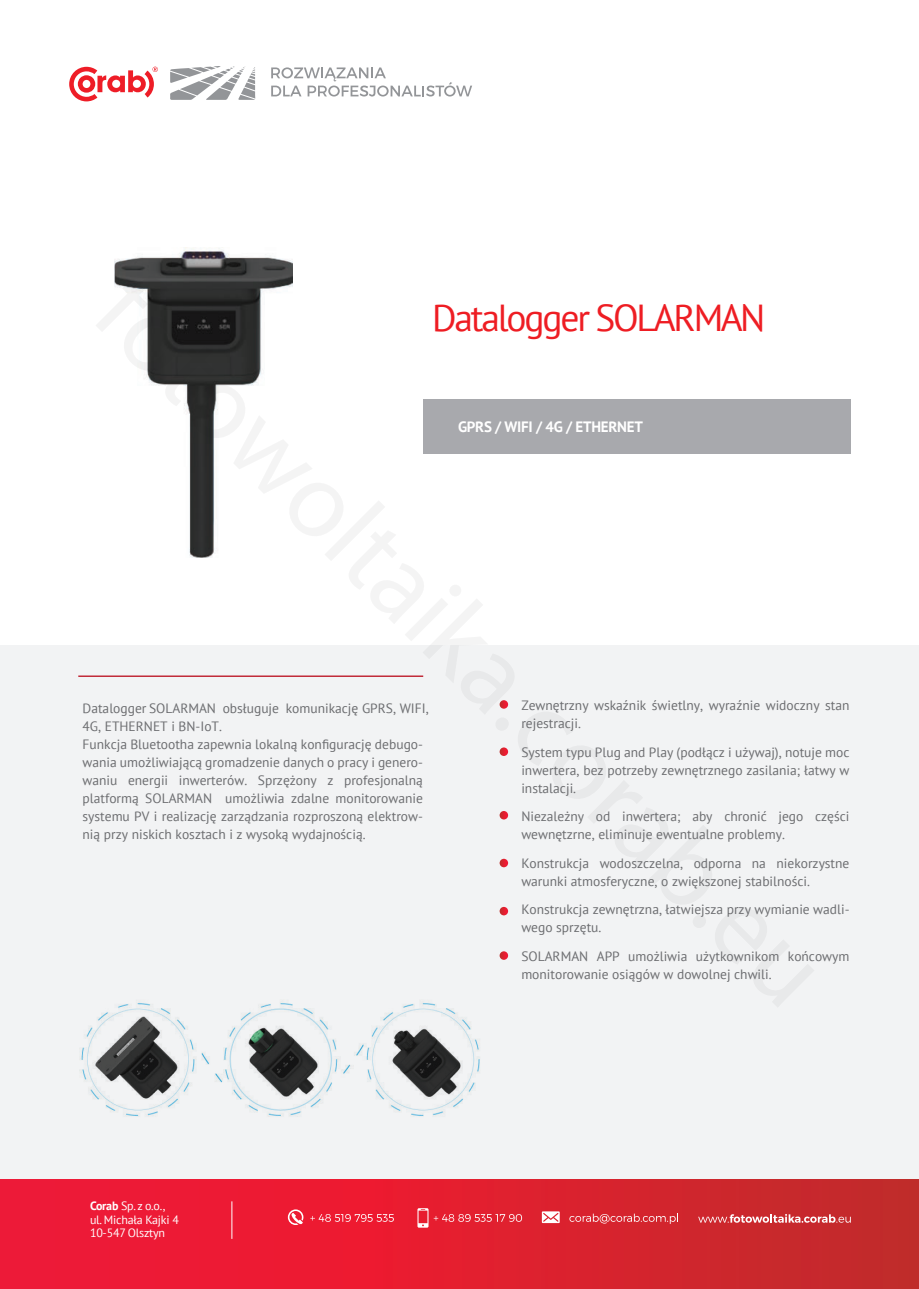
<style>
.page{position:relative;width:919px;height:1289px;background:#fff}
.page>*{position:absolute;margin:0;border:0;box-sizing:border-box;transform-origin:0 0}
.t1{font:37.5px "PT Sans";letter-spacing:-.06em;color:#ee1d23}
.t2{font:700 15px "PT Sans";letter-spacing:-.02em;color:#fff}
.t3{font:13.5px/18px "PT Sans";color:#6c6d70}
.t4{font:12px/13.5px "PT Sans";letter-spacing:-.02em;color:#fff}
.s1{font-weight:700}
</style>
<div class="page">
<div style="left:0;top:646px;width:918px;height:537px;background:#f2f3f4"></div>
<div style="left:423px;top:400px;width:427px;height:54px;background:#a8a9ad"></div>
<div style="left:0;top:1179px;width:918px;height:109px;background:linear-gradient(to right,#f81637,#c42a2a)"></div>
<hr style="left:231px;top:1201px;width:1px;height:37px;background:#fff">
<svg style="left:698px;top:1213px;width:152px;height:9px"></svg>
<svg style="left:310px;top:1213px;width:84px;height:8px"></svg>
<svg style="left:569px;top:1212px;width:109px;height:11px"></svg>
<svg style="left:542px;top:1211px;width:17px;height:11px"></svg>
<svg style="left:288px;top:1209px;width:15px;height:15px"></svg>
<svg style="left:417px;top:1208px;width:105px;height:19px;background:#e63b49"></svg>
<svg style="left:69px;top:67px;width:89px;height:34px"></svg>
<svg style="left:271px;top:67px;width:201px;height:29px"></svg>
<svg style="left:170px;top:66px;width:85px;height:34px"></svg>
<img style="left:115px;top:248px;width:177px;height:309px">
<hr style="left:78px;top:675px;width:345px;height:2px;background:#be1d2c">
<img style="left:79px;top:1002px;width:401px;height:115px">
<svg style="left:499px;top:700px;width:9px;height:8px"></svg>
<svg style="left:499px;top:747px;width:9px;height:9px"></svg>
<svg style="left:499px;top:811px;width:9px;height:8px"></svg>
<svg style="left:499px;top:858px;width:9px;height:9px"></svg>
<svg style="left:499px;top:906px;width:9px;height:9px"></svg>
<svg style="left:499px;top:951px;width:9px;height:8px"></svg>
<h1 class="t1" style="left:432px;top:293px;width:335px">Datalogger SOLARMAN</h1>
<p class="t2" style="left:458px;top:416px;width:186px">GPRS / WIFI / 4G / ETHERNET</p>
<p class="t3" style="left:83px;top:699px;width:348px">Datalogger SOLARMAN obsługuje komunikację GPRS, WIFI, 4G, ETHERNET i BN-IoT.<br>Funkcja Bluetootha zapewnia lokalną konfigurację debugo&shy;wania umożliwiającą gromadzenie danych o pracy i genero&shy;waniu energii inwerterów. Sprzężony z profesjonalną platformą SOLARMAN umożliwia zdalne monitorowanie systemu PV i realizację zarządzania rozproszoną elektrow&shy;nią przy niskich kosztach i z wysoką wydajnością.</p>
<p class="t3" style="left:521px;top:696px;width:329px">Zewnętrzny wskaźnik świetlny, wyraźnie widoczny stan rejestracji.</p>
<p class="t3" style="left:521px;top:742px;width:330px;text-align:justify">System typu Plug and Play (podłącz i używaj), notuje moc inwertera, bez potrzeby zewnętrznego zasilania; łatwy w instalacji.</p>
<p class="t3" style="left:521px;top:807px;width:329px">Niezależny od inwertera; aby chronić jego części wewnętzrne, eliminuje ewentualne problemy.</p>
<p class="t3" style="left:521px;top:853px;width:329px">Konstrukcja wodoszczelna, odporna na niekorzystne warunki atmosferyczne, o zwiększonej stabilności.</p>
<p class="t3" style="left:521px;top:900px;width:330px">Konstrukcja zewnętrzna, łatwiejsza przy wymianie wadli&shy;wego sprzętu.</p>
<p class="t3" style="left:521px;top:946px;width:329px">SOLARMAN APP umożliwia użytkownikom końcowym monitorowanie osiągów w dowolnej chwili.</p>
<p class="t4" style="left:90px;top:1199px;width:90px"><span class="s1">Corab</span> Sp. z o.o., ul. Michała Kajki 4<br>10-547 Olsztyn</p>
</div>
